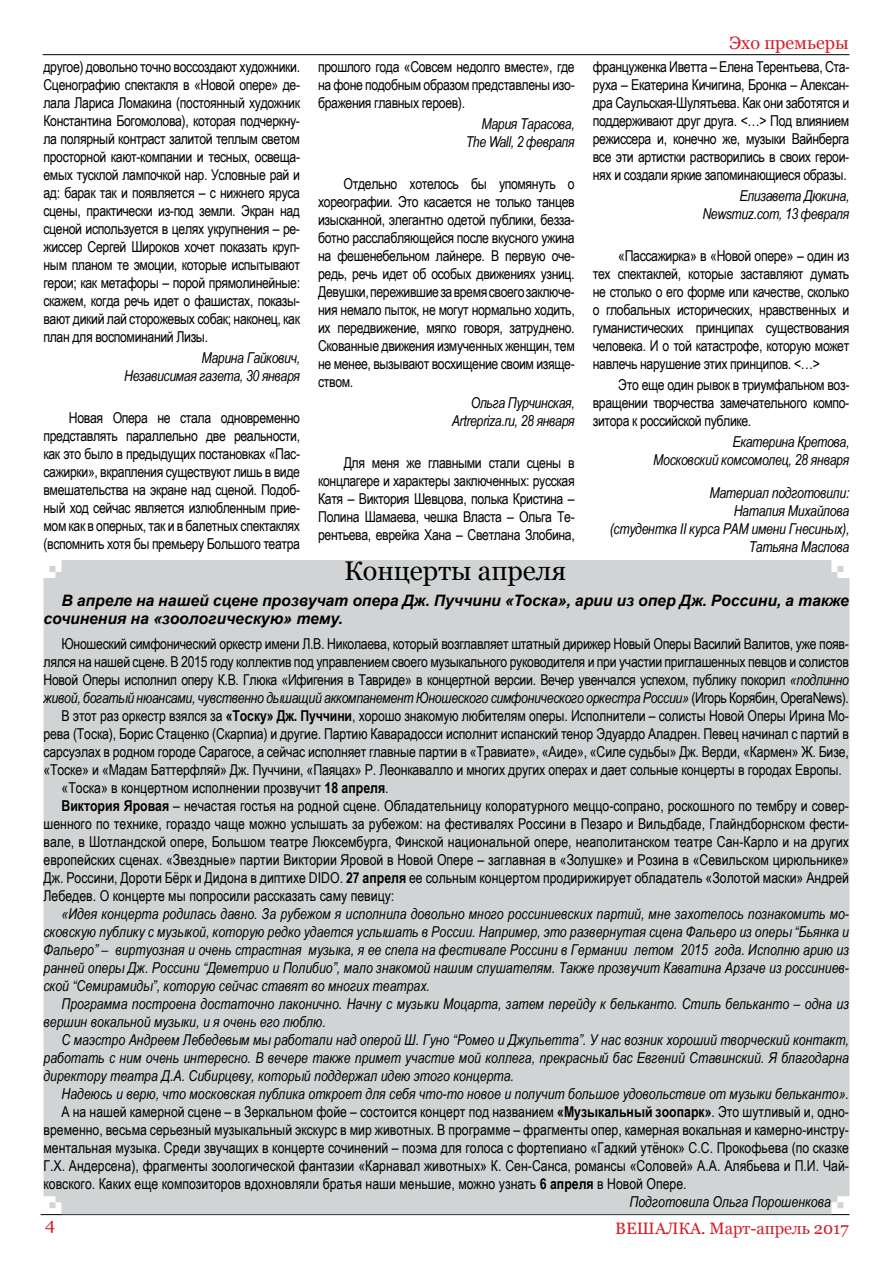
<style>
.page{position:relative;width:893px;height:1263px;background:#fff}
.page>*{position:absolute;margin:0;border:0;box-sizing:border-box;transform-origin:0 0}
.t1{font:27px "Georgia";color:#000}
.t2{font:18px "Georgia";color:#d41c23}
.t3{font:16.5px "Georgia";color:#d41c23}
.t4{font:16.5px "Georgia";color:#d41c23;scale:1.08 1}
.t5{font:italic 700 15.75px/18.1px "Arial";color:#000}
.t6{font:15px/18px "Arial Narrow";letter-spacing:-.01em;color:#000;text-align:justify}
.t7{font:italic 15px/18px "Arial Narrow";letter-spacing:-.02em;color:#000;text-align:right}
.t8{font:italic 15px/18px "Arial Narrow";color:#000}
.s1{font-style:italic}
.s2{font-style:normal}
.s3{font-weight:700}
</style>
<div class="page">
<hr style="left:41px;top:1214px;width:808px;height:1px;background:#000">
<hr style="left:43px;top:54px;width:806px;height:1px;background:#000">
<div style="left:44px;top:560px;width:805px;height:654px;background:#d1d3d4"></div>
<p class="t6" style="left:43px;top:57px;width:258px">другое) довольно точно воссоздают художники.<br>Сценографию спектакля в «Новой опере» де&shy;лала Лариса Ломакина (постоянный художник Константина Богомолова), которая подчеркну&shy;ла полярный контраст залитой теплым светом просторной кают-компании и тесных, освеща&shy;емых тусклой лампочкой нар. Условные рай и ад: барак так и появляется – с нижнего яруса сцены, практически из-под земли. Экран над сценой используется в целях укрупнения – ре&shy;жиссер Сергей Широков хочет показать круп&shy;ным планом те эмоции, которые испытывают герои; как метафоры – порой прямолинейные: скажем, когда речь идет о фашистах, показы&shy;вают дикий лай сторожевых собак; наконец, как план для воспоминаний Лизы.</p>
<p class="t7" style="left:124px;top:349px;width:177px">Марина Гайкович,<br>Независимая газета, 30 января</p>
<p class="t6" style="left:43px;top:408px;width:258px;text-indent:26px">Новая Опера не стала одновременно представлять параллельно две реальности, как это было в предыдущих постановках «Пас&shy;сажирки», вкрапления существуют лишь в виде вмешательства на экране над сценой. Подоб&shy;ный ход сейчас является излюбленным прие&shy;мом как в оперных, так и в балетных спектаклях (вспомнить хотя бы премьеру Большого театра</p>
<p class="t6" style="left:318px;top:57px;width:258px">прошлого года «Совсем недолго вместе», где на фоне подобным образом представлены изо&shy;бражения главных героев).</p>
<p class="t7" style="left:466px;top:115px;width:111px">Мария Тарасова,<br>The Wall, 2 февраля</p>
<p class="t6" style="left:318px;top:174px;width:258px;text-indent:25px">Отдельно хотелось бы упомянуть о хореографии. Это касается не только танцев изысканной, элегантно одетой публики, безза&shy;ботно расслабляющейся после вкусного ужина на фешенебельном лайнере. В первую оче&shy;редь, речь идет об особых движениях узниц.<br>Девушки, пережившие за время своего заключе&shy;ния немало пыток, не могут нормально ходить, их передвижение, мягко говоря, затруднено.<br>Скованные движения измученных женщин, тем не менее, вызывают восхищение своим изяще&shy;ством.</p>
<p class="t7" style="left:452px;top:394px;width:124px">Ольга Пурчинская,<br>Artrepriza.ru, 28 января</p>
<p class="t6" style="left:318px;top:453px;width:258px;text-indent:26px">Для меня же главными стали сцены в концлагере и характеры заключенных: русская Катя – Виктория Шевцова, полька Кристина – Полина Шамаева, чешка Власта – Ольга Те&shy;рентьева, еврейка Хана – Светлана Злобина,</p>
<p class="t2" style="left:729px;top:32px;width:121px">Эхо премьеры</p>
<p class="t6" style="left:593px;top:57px;width:258px">француженка Иветта – Елена Терентьева, Ста&shy;руха – Екатерина Кичигина, Бронка – Алексан&shy;дра Саульская-Шулятьева. Как они заботятся и поддерживают друг друга. &lt;…&gt; Под влиянием режиссера и, конечно же, музыки Вайнберга все эти артистки растворились в своих герои&shy;нях и создали яркие запоминающиеся образы.</p>
<p class="t7" style="left:702px;top:187px;width:149px">Елизавета Дюкина,<br>Newsmuz.com, 13 февраля</p>
<p class="t6" style="left:593px;top:246px;width:258px;text-indent:26px">«Пассажирка» в «Новой опере» – один из тех спектаклей, которые заставляют думать не столько о его форме или качестве, сколько о глобальных исторических, нравственных и гуманистических принципах существования человека. И о той катастрофе, которую может навлечь нарушение этих принципов. &lt;…&gt;</p>
<p class="t6" style="left:593px;top:375px;width:258px;text-indent:26px">Это еще один рывок в триумфальном воз&shy;вращении творчества замечательного компо&shy;зитора к российской публике.</p>
<p class="t7" style="left:653px;top:433px;width:198px">Екатерина Кретова,<br>Московский комсомолец, 28 января</p>
<p class="t7" style="left:610px;top:484px;width:241px">Материал подготовили:<br>Наталия Михайлова<br>(студентка II курса РАМ имени Гнесиных),<br>Татьяна Маслова</p>
<h1 class="t1" style="left:344px;top:555px;width:224px">Концерты апреля</h1>
<p class="t5" style="left:43px;top:592px;width:807px;text-indent:18px">В апреле на нашей сцене прозвучат опера Дж. Пуччини «Тоска», арии из опер Дж. Россини, а также сочинения на «зоологическую» тему.</p>
<p class="t6" style="left:62px;top:634px;width:789px">Юношеский симфонический оркестр имени Л.В. Николаева, который возглавляет штатный дирижер Новый Оперы Василий Валитов, уже появ-</p>
<p class="t6" style="left:44px;top:652px;width:807px">лялся на нашей сцене. В 2015 году коллектив под управлением своего музыкального руководителя и при участии приглашенных певцов и солистов</p>
<p class="t6" style="left:44px;top:670px;width:807px">Новой Оперы исполнил оперу К.В. Глюка «Ифигения в Тавриде» в концертной версии. Вечер увенчался успехом, публику покорил <span class="s1">«подлинно</span></p>
<p class="t7" style="left:43px;top:688px;width:807px">живой, богатый нюансами, чувственно дышащий аккомпанемент Юношеского симфонического оркестра России» <span class="s2">(Игорь Корябин, OperaNews).</span></p>
<p class="t6" style="left:62px;top:706px;width:789px">В этот раз оркестр взялся за <span class="s3">«Тоску» Дж. Пуччини</span>, хорошо знакомую любителям оперы. Исполнители – солисты Новой Оперы Ирина Мо-</p>
<p class="t6" style="left:43px;top:724px;width:807px">рева (Тоска), Борис Стаценко (Скарпиа) и другие. Партию Каварадосси исполнит испанский тенор Эдуардо Аладрен. Певец начинал с партий в</p>
<p class="t6" style="left:43px;top:742px;width:807px">сарсуэлах в родном городе Сарагосе, а сейчас исполняет главные партии в «Травиате», «Аиде», «Силе судьбы» Дж. Верди, «Кармен» Ж. Бизе,</p>
<p class="t6" style="left:43px;top:760px;width:800px">«Тоске» и «Мадам Баттерфляй» Дж. Пуччини, «Паяцах» Р. Леонкавалло и многих других операх и дает сольные концерты в городах Европы.</p>
<p class="t6" style="left:61px;top:778px;width:329px">«Тоска» в концертном исполнении прозвучит <span class="s3">18 апреля</span>.</p>
<p class="t6" style="left:62px;top:796px;width:789px"><span class="s3">Виктория Яровая</span> – нечастая гостья на родной сцене. Обладательницу колоратурного меццо-сопрано, роскошного по тембру и совер-</p>
<p class="t6" style="left:44px;top:814px;width:807px">шенного по технике, гораздо чаще можно услышать за рубежом: на фестивалях Россини в Пезаро и Вильдбаде, Глайндборнском фести-</p>
<p class="t6" style="left:43px;top:832px;width:807px">вале, в Шотландской опере, Большом театре Люксембурга, Финской национальной опере, неаполитанском театре Сан-Карло и на других</p>
<p class="t6" style="left:43px;top:850px;width:807px">европейских сценах. «Звездные» партии Виктории Яровой в Новой Опере – заглавная в «Золушке» и Розина в «Севильском цирюльнике»</p>
<p class="t6" style="left:43px;top:868px;width:807px">Дж. Россини, Дороти Бёрк и Дидона в диптихе DIDO. <span class="s3">27 апреля</span> ее сольным концертом продирижирует обладатель «Золотой маски» Андрей</p>
<p class="t6" style="left:43px;top:886px;width:352px">Лебедев. О концерте мы попросили рассказать саму певицу:</p>
<p class="t7" style="left:43px;top:904px;width:807px;text-align:justify;text-indent:18px">«Идея концерта родилась давно. За рубежом я исполнила довольно много россиниевских партий, мне захотелось познакомить мо&shy;сковскую публику с музыкой, которую редко удается услышать в России. Например, это развернутая сцена Фальеро из оперы “Бьянка и Фальеро” – виртуозная и очень страстная музыка, я ее спела на фестивале Россини в Германии летом 2015 года. Исполню арию из ранней оперы Дж. Россини “Деметрио и Полибио”, мало знакомой нашим слушателям. Также прозвучит Каватина Арзаче из россиниев&shy;ской “Семирамиды”, которую сейчас ставят во многих театрах.</p>
<p class="t8" style="left:43px;top:994px;width:807px;text-indent:18px">Программа построена достаточно лаконично. Начну с музыки Моцарта, затем перейду к бельканто. Стиль бельканто – одна из вершин вокальной музыки, и я очень его люблю.</p>
<p class="t7" style="left:43px;top:1030px;width:807px;text-align:justify;text-indent:18px">С маэстро Андреем Лебедевым мы работали над оперой Ш. Гуно “Ромео и Джульетта”. У нас возник хороший творческий контакт, работать с ним очень интересно. В вечере также примет участие мой коллега, прекрасный бас Евгений Ставинский. Я благодарна директору театра Д.А. Сибирцеву, который поддержал идею этого концерта.</p>
<p class="t8" style="left:61px;top:1084px;width:789px">Надеюсь и верю, что московская публика откроет для себя что-то новое и получит большое удовольствие от музыки бельканто».</p>
<p class="t6" style="left:61px;top:1102px;width:789px">А на нашей камерной сцене – в Зеркальном фойе – состоится концерт под названием <span class="s3">«Музыкальный зоопарк»</span>. Это шутливый и, одно-</p>
<p class="t6" style="left:43px;top:1120px;width:807px">временно, весьма серьезный музыкальный экскурс в мир животных. В программе – фрагменты опер, камерная вокальная и камерно-инстру-</p>
<p class="t6" style="left:43px;top:1138px;width:807px">ментальная музыка. Среди звучащих в концерте сочинений – поэма для голоса с фортепиано «Гадкий утёнок» С.С. Прокофьева (по сказке</p>
<p class="t6" style="left:43px;top:1156px;width:807px">Г.Х. Андерсена), фрагменты зоологической фантазии «Карнавал животных» К. Сен-Санса, романсы «Соловей» А.А. Алябьева и П.И. Чай-</p>
<p class="t6" style="left:43px;top:1174px;width:645px">ковского. Каких еще композиторов вдохновляли братья наши меньшие, можно узнать <span class="s3">6 апреля</span> в Новой Опере.</p>
<p class="t8" style="left:630px;top:1192px;width:203px">Подготовила Ольга Порошенкова</p>
<p class="t4" style="left:45px;top:1214px;width:11px">4</p>
<p class="t3" style="left:615px;top:1218px;width:235px">ВЕШАЛКА. Март-апрель 2017</p>
</div>
